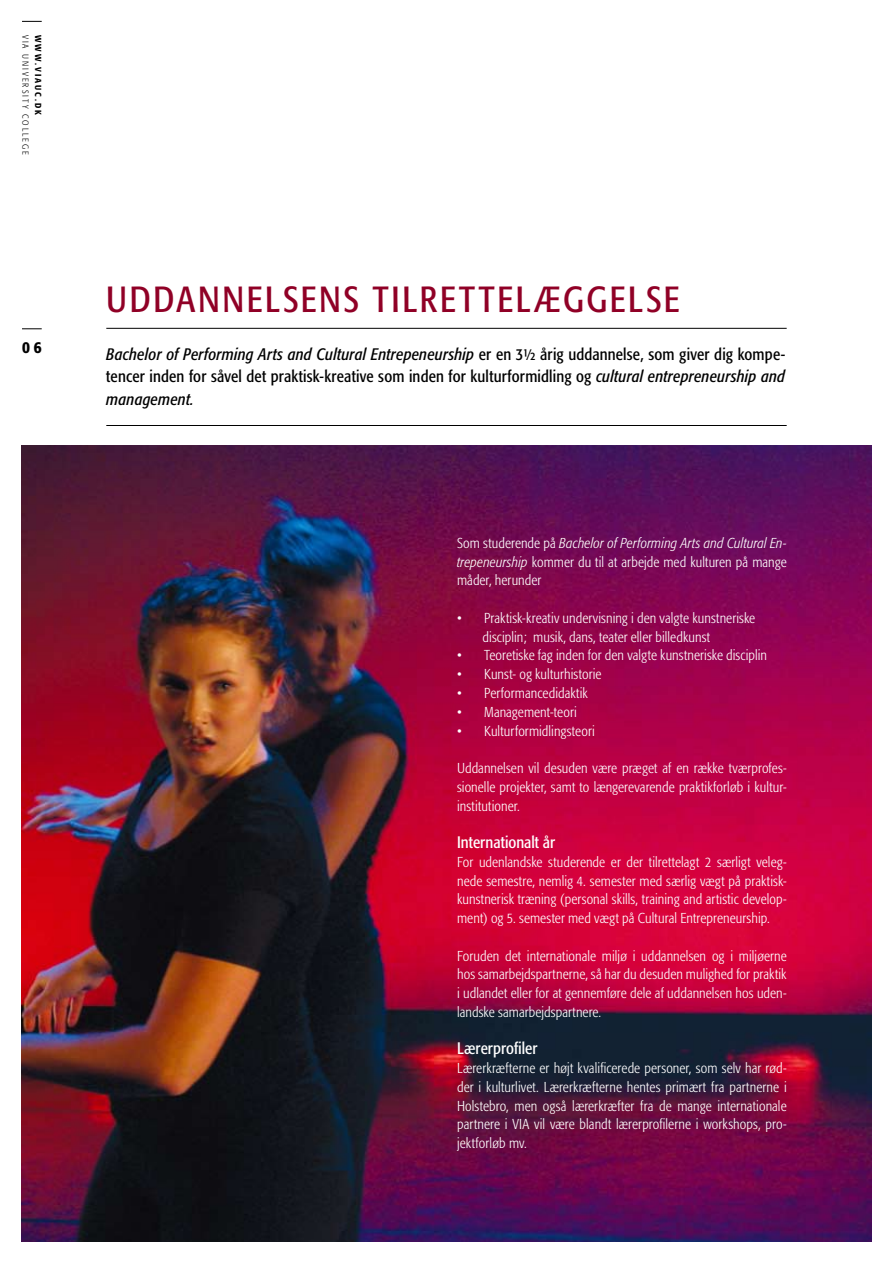
<style>
.page{position:relative;width:893px;height:1263px;background:#fff}
.page>*{position:absolute;margin:0;border:0;box-sizing:border-box;transform-origin:0 0}
.t1{font:condensed 36px "Formata";letter-spacing:.075em;color:#900026}
.t2{font:condensed 16.5px/22.5px "Formata";letter-spacing:.01em;color:#000;text-align:justify}
.t3{font:condensed 16.5px "Formata";color:#fff}
.t4{font:500 condensed 16.5px "Formata";color:#000}
.t5{font:300 condensed 14.25px/18.8px "Formata";letter-spacing:.005em;color:#fff;text-align:justify}
.t6{font:300 condensed 8.7px "Formata";letter-spacing:.225em;color:#000}
.t7{font:500 condensed 8.7px "Formata";letter-spacing:.23em;color:#000}
.s1{font-style:italic}
</style>
<div class="page">
<hr style="left:106px;top:328px;width:681px;height:1px;background:#000">
<img style="left:21px;top:446px;width:851px;height:796px">
<svg style="left:22px;top:21px;width:20px;height:1px"></svg>
<svg style="left:22px;top:329px;width:20px;height:1px"></svg>
<hr style="left:106px;top:425px;width:681px;height:1px;background:#000">
<p class="t6" style="left:30px;top:34px;width:122px;rotate:90deg">VIA UNIVERSITY COLLEGE</p>
<p class="t7" style="left:43px;top:34px;width:82px;rotate:90deg">www.viauc.dk</p>
<p class="t4" style="left:22px;top:337px;width:21px">06</p>
<h1 class="t1" style="left:106px;top:279px;width:23px">Uddanne</h1>
<h1 class="t1" style="left:265px;top:279px;width:38px">lsens</h1>
<h1 class="t1" style="left:373px;top:279px;width:86px">ti lrette</h1>
<h1 class="t1" style="left:516px;top:279px;width:148px">læggelse</h1>
<p class="t2" style="left:106px;top:343px;width:680px"><span class="s1">Bachelor of Performing Arts and Cultural Entrepeneurship</span> er en 3½ årig uddannelse, som giver dig kompe&shy;tencer inden for såvel det praktisk-kreative som inden for kulturformidling og <span class="s1">cultural entrepreneurship and management.</span></p>
<p class="t5" style="left:457px;top:534px;width:331px">Som studerende på <span class="s1">Bachelor of Performing Arts and Cultural En&shy;trepeneurship</span> kommer du til at arbejde med kulturen på mange måder, herunder</p>
<p class="t5" style="left:483px;top:609px;width:274px;text-indent:-25px">• Praktisk-kreativ undervisning i den valgte kunstneriske disciplin; musik, dans, teater eller billedkunst</p>
<p class="t5" style="left:457px;top:646px;width:311px">• Teoretiske fag inden for den valgte kunstneriske disciplin</p>
<p class="t5" style="left:457px;top:665px;width:146px">• Kunst- og kulturhistorie</p>
<p class="t5" style="left:457px;top:684px;width:132px">• Performancedidaktik</p>
<p class="t5" style="left:457px;top:702px;width:121px">• Management-teori</p>
<p class="t5" style="left:457px;top:721px;width:139px">• Kulturformidlingsteori</p>
<p class="t5" style="left:457px;top:759px;width:331px">Uddannelsen vil desuden være præget af en række tværprofes&shy;sionelle projekter, samt to længerevarende praktikforløb i kultur&shy;institutioner.</p>
<p class="t3" style="left:457px;top:832px;width:100px">Internationalt år</p>
<p class="t5" style="left:457px;top:852px;width:331px">For udenlandske studerende er der tilrettelagt 2 særligt veleg&shy;nede semestre, nemlig 4. semester med særlig vægt på praktisk&shy;kunstnerisk træning (personal skills, training and artistic develop&shy;ment) og 5. semester med vægt på Cultural Entrepreneurship.</p>
<p class="t5" style="left:457px;top:946px;width:331px">Foruden det internationale miljø i uddannelsen og i miljøerne hos samarbejdspartnerne, så har du desuden mulighed for praktik i udlandet eller for at gennemføre dele af uddannelsen hos uden&shy;landske samarbejdspartnere.</p>
<p class="t3" style="left:457px;top:1039px;width:82px">Lærerprofiler</p>
<p class="t5" style="left:457px;top:1059px;width:331px">Lærerkræfterne er højt kvalificerede personer, som selv har rød&shy;der i kulturlivet. Lærerkræfterne hentes primært fra partnerne i Holstebro, men også lærerkræfter fra de mange internationale partnere i VIA vil være blandt lærerprofilerne i workshops, pro&shy;jektforløb mv.</p>
</div>
